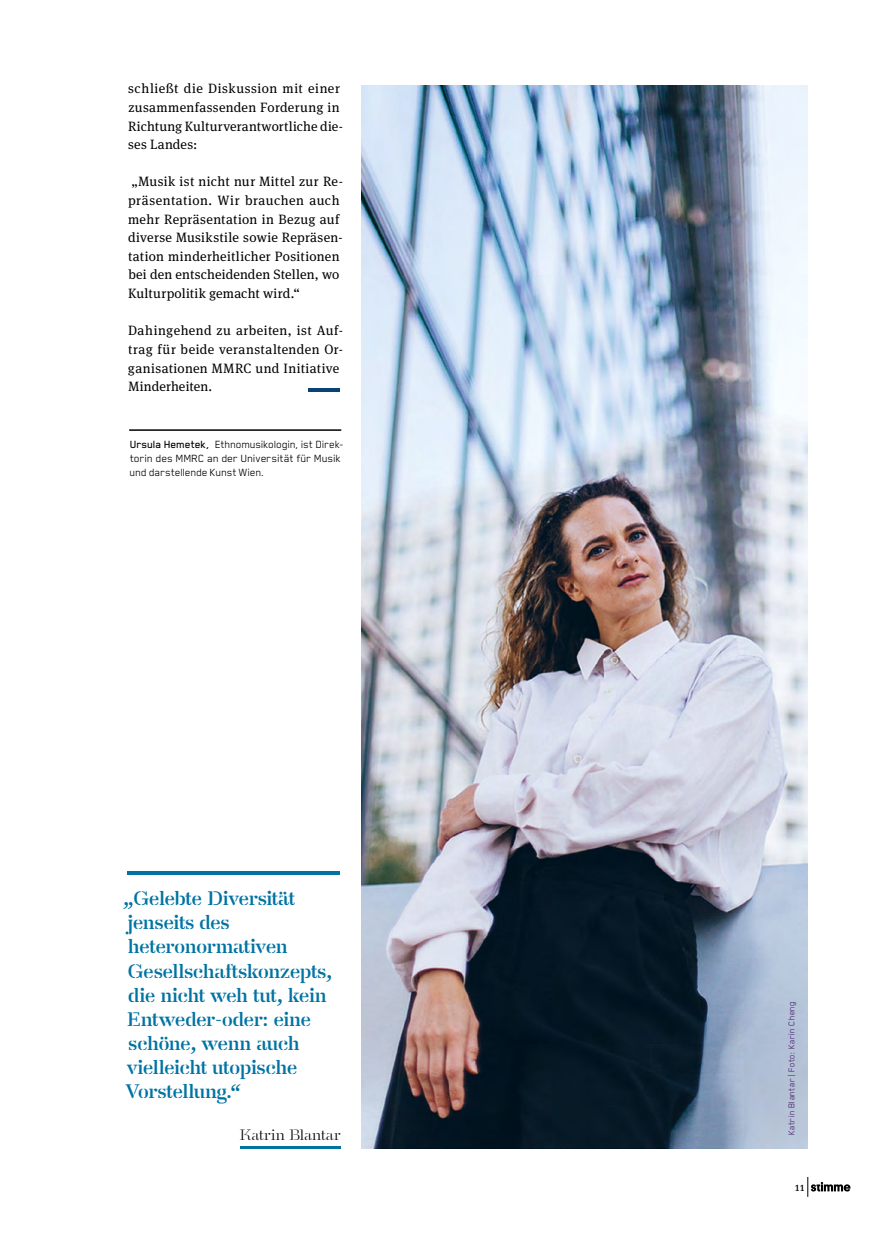
<style>
.page{position:relative;width:893px;height:1234px;background:#fff}
.page>*{position:absolute;margin:0;border:0;box-sizing:border-box;transform-origin:0 0}
.t1{font:700 19.5px/24px "A Danmark";letter-spacing:-.025em;color:#0073a3}
.t2{font:15px "A Danmark";letter-spacing:.015em;color:#000}
.t3{font:13.5px/18.6px "Meta Serif Pro";letter-spacing:.025em;color:#000}
.t4{font:12px/13.5px "Blender Pro";letter-spacing:-.01em;color:#000}
.t5{font:12px "Meta Serif Pro";color:#000}
.t6{font:9.75px "Blender Pro";letter-spacing:.03em;color:#4d206c}
.s1{font-weight:500}
</style>
<div class="page">
<img style="left:361px;top:85px;width:447px;height:1063px">
<hr style="left:129px;top:429px;width:212px;height:2px;background:#000">
<hr style="left:308px;top:388px;width:32px;height:3px;background:#094277">
<svg style="left:807px;top:1177px;width:43px;height:19px"></svg>
<hr style="left:128px;top:871px;width:212px;height:3px;background:#0073a3">
<hr style="left:240px;top:1145px;width:100px;height:3px;background:#0073a3">
<p class="t3" style="left:128px;top:79px;width:216px">schließt die Diskussion mit einer zusammenfassenden Forderung in<br>Richtung Kulturverantwortliche die&shy;ses Landes:</p>
<p class="t3" style="left:128px;top:172px;width:216px">„Musik ist nicht nur Mittel zur Re&shy;präsentation. Wir brauchen auch mehr Repräsentation in Bezug auf diverse Musikstile sowie Repräsen&shy;tation minderheitlicher Positionen bei den entscheidenden Stellen, wo Kulturpolitik gemacht wird.“</p>
<p class="t3" style="left:128px;top:320px;width:216px">Dahingehend zu arbeiten, ist Auf&shy;trag für beide veranstaltenden Or&shy;ganisationen MMRC und Initiative<br>Minderheiten.</p>
<p class="t4" style="left:130px;top:437px;width:215px"><span class="s1">Ursula Hemetek,</span> Ethnomusikologin, ist Direk&shy;torin des MMRC an der Universität für Musik und darstellende Kunst Wien.</p>
<h1 class="t1" style="left:123px;top:887px;width:210px">„Gelebte Diversität jenseits des heteronormativen<br>Gesellschaftskonzepts, die nicht weh tut, kein<br>Entweder-oder: eine schöne, wenn auch vielleicht utopische<br>Vorstellung.“</h1>
<p class="t2" style="left:240px;top:1125px;width:102px">Katrin Blantar</p>
<p class="t6" style="left:786px;top:1135px;width:136px;rotate:-90deg">Katrin Blantar | Foto: Karin Cheng</p>
<p class="t5" style="left:795px;top:1177px;width:11px">11</p>
</div>
